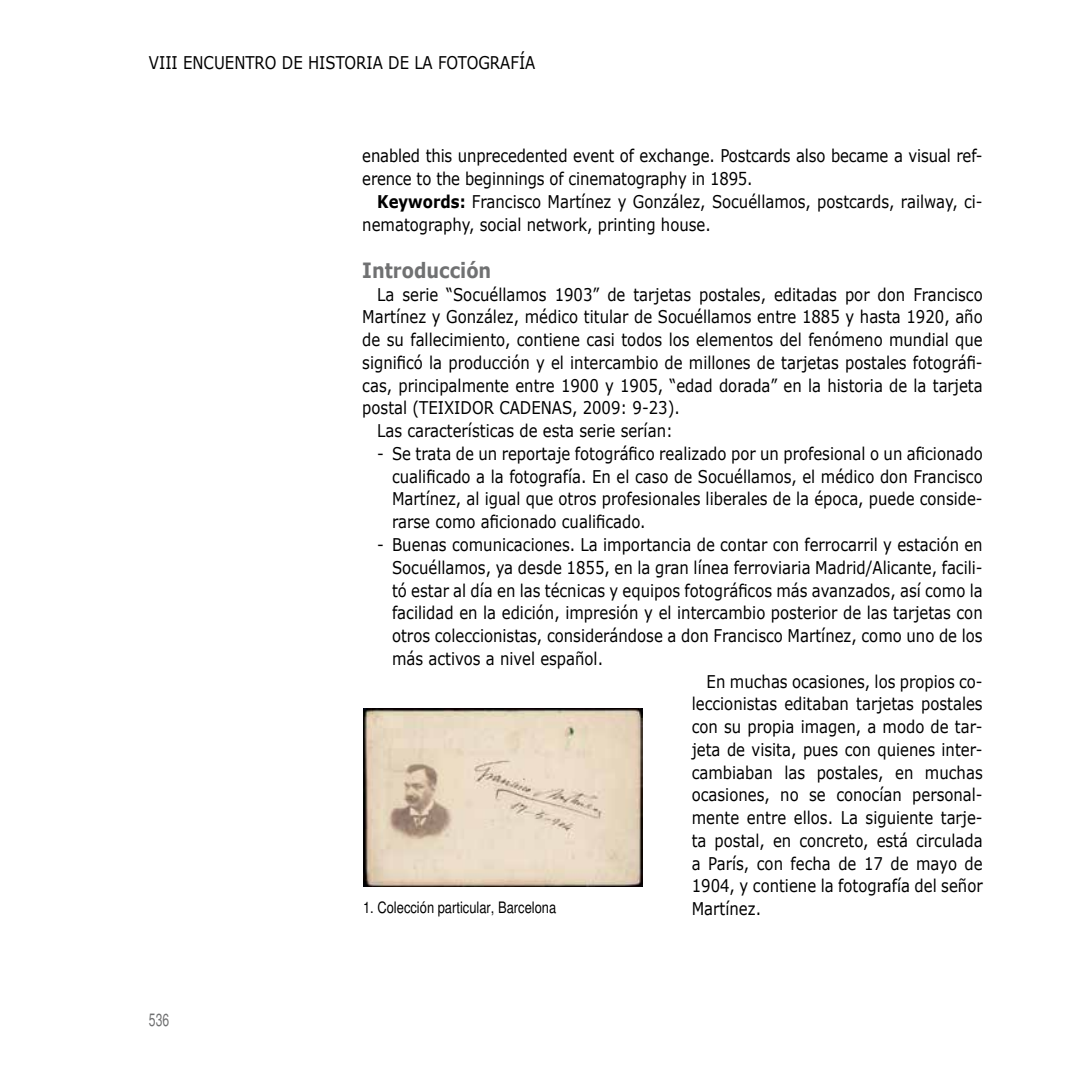
<style>
.page{position:relative;width:1082px;height:1082px;background:#fff}
.page>*{position:absolute;margin:0;border:0;box-sizing:border-box;transform-origin:0 0}
.t1{font:700 21px "Verdana";color:#707172;scale:.85 1}
.t2{font:17.5px/22.8px "Verdana";color:#000;scale:.85 1}
.t3{font:condensed 17.5px "Helvetica";color:#707172;scale:.85 1}
.t4{font:condensed 15.75px "Helvetica";color:#000}
.s1{font-weight:700}
</style>
<div class="page">
<img style="left:363px;top:708px;width:279px;height:178px">
<p class="t2" style="left:149px;top:51px;width:456px">VIII ENCUENTRO DE HISTORIA DE LA FOTOGRAFÍA</p>
<p class="t3" style="left:149px;top:1009px;width:25px">536</p>
<p class="t2" style="left:362px;top:144px;width:731px">enabled this unprecedented event of exchange. Postcards also became a visual ref&shy;erence to the beginnings of cinematography in 1895.</p>
<p class="t2" style="left:362px;top:190px;width:731px;text-indent:15px"><span class="s1">Keywords:</span> Francisco Martínez y González, Socuéllamos, postcards, railway, ci&shy;nematography, social network, printing house.</p>
<p class="t1" style="left:362px;top:255px;width:153px">Introducción</p>
<p class="t2" style="left:377px;top:283px;width:713px">La serie “Socuéllamos 1903” de tarjetas postales, editadas por don Francisco</p>
<p class="t2" style="left:362px;top:305px;width:731px">Martínez y González, médico titular de Socuéllamos entre 1885 y hasta 1920, año</p>
<p class="t2" style="left:362px;top:328px;width:731px">de su fallecimiento, contiene casi todos los elementos del fenómeno mundial que</p>
<p class="t2" style="left:362px;top:351px;width:731px">significó la producción y el intercambio de millones de tarjetas postales fotográfi-</p>
<p class="t2" style="left:362px;top:374px;width:731px">cas, principalmente entre 1900 y 1905, “edad dorada” en la historia de la tarjeta</p>
<p class="t2" style="left:362px;top:396px;width:375px">postal (TEIXIDOR CADENAS, 2009: 9-23).</p>
<p class="t2" style="left:377px;top:419px;width:349px">Las características de esta serie serían:</p>
<p class="t2" style="left:392px;top:442px;width:696px;text-align:justify;text-indent:-15px">- Se trata de un reportaje fotográfico realizado por un profesional o un aficionado cualificado a la fotografía. En el caso de Socuéllamos, el médico don Francisco Martínez, al igual que otros profesionales liberales de la época, puede conside&shy;rarse como aficionado cualificado.</p>
<p class="t2" style="left:377px;top:533px;width:714px">- Buenas comunicaciones. La importancia de contar con ferrocarril y estación en</p>
<p class="t2" style="left:392px;top:556px;width:696px">Socuéllamos, ya desde 1855, en la gran línea ferroviaria Madrid/Alicante, facili-</p>
<p class="t2" style="left:392px;top:578px;width:696px">tó estar al día en las técnicas y equipos fotográficos más avanzados, así como la</p>
<p class="t2" style="left:392px;top:601px;width:696px">facilidad en la edición, impresión y el intercambio posterior de las tarjetas con</p>
<p class="t2" style="left:392px;top:624px;width:696px">otros coleccionistas, considerándose a don Francisco Martínez, como uno de los</p>
<p class="t2" style="left:392px;top:647px;width:250px">más activos a nivel español.</p>
<p class="t2" style="left:706px;top:669px;width:326px">En muchas ocasiones, los propios co-</p>
<p class="t2" style="left:691px;top:692px;width:344px">leccionistas editaban tarjetas postales</p>
<p class="t2" style="left:691px;top:715px;width:344px">con su propia imagen, a modo de tar-</p>
<p class="t2" style="left:691px;top:738px;width:344px">jeta de visita, pues con quienes inter-</p>
<p class="t2" style="left:691px;top:760px;width:344px">cambiaban las postales, en muchas</p>
<p class="t2" style="left:691px;top:783px;width:344px">ocasiones, no se conocían personal-</p>
<p class="t2" style="left:691px;top:806px;width:344px">mente entre ellos. La siguiente tarje-</p>
<p class="t2" style="left:691px;top:829px;width:344px">ta postal, en concreto, está circulada</p>
<p class="t2" style="left:691px;top:851px;width:344px">a París, con fecha de 17 de mayo de</p>
<p class="t2" style="left:691px;top:874px;width:344px">1904, y contiene la fotografía del señor</p>
<p class="t4" style="left:363px;top:898px;width:195px">1. Colección particular, Barcelona</p>
<p class="t2" style="left:691px;top:897px;width:83px">Martínez.</p>
</div>
